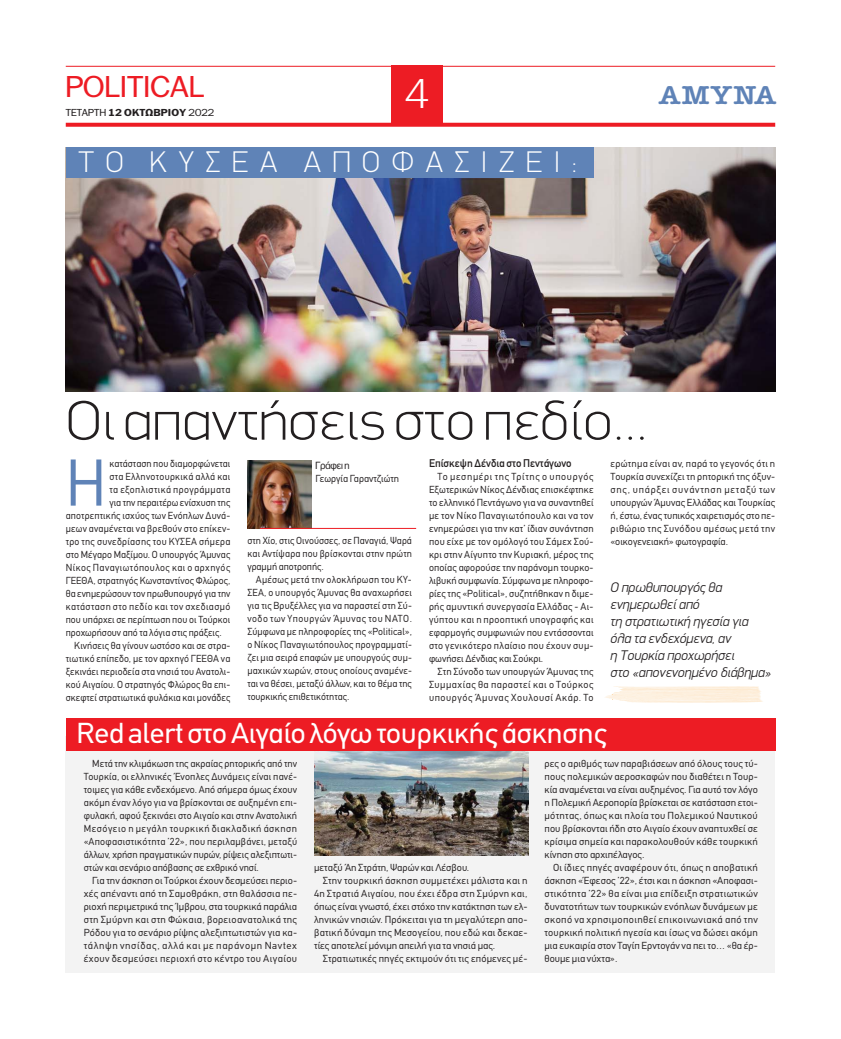
<style>
.page{position:relative;width:841px;height:1039px;background:#fff}
.page>*{position:absolute;margin:0;border:0;box-sizing:border-box;transform-origin:0 0}
.t1{font:64.8px "CF Din";color:#5f83b7}
.t2{font:100 56px "PF Din Display";color:#231f20;scale:1.1 1}
.t3{font:300 40px "PF Franklin Gothic";color:#fff}
.t4{font:100 30px "PF Din Display";letter-spacing:.35em;color:#fff;scale:1.05 1}
.t5{font:29px "PF Din Text";letter-spacing:-.005em;color:#fff;scale:1.04 1}
.t6{font:29px "PF Franklin Gothic";color:#ed1c24;scale:1.1 1}
.t7{font:26px "American Type ITC Hel Dm Bd";letter-spacing:.05em;color:#5f83b7;scale:1.06 1}
.t8{font:italic 300 14px/17px "PF Din Display";color:#231f20}
.t9{font:11px "CF Din";color:#231f20}
.t10{font:10px/13px "CF Din";letter-spacing:.01em;color:#231f20;text-align:justify}
.t11{font:10px "CF Din";letter-spacing:.035em;color:#231f20}
.t12{font:10px "CF Din";letter-spacing:.045em;color:#231f20}
.t13{font:10px "CF Din";letter-spacing:.04em;color:#231f20}
.t14{font:10px "PF Franklin Gothic";color:#231f20}
.t15{font:9.7px "PF Franklin Gothic";letter-spacing:.01em;color:#231f20;scale:1.1 1}
.s1{font-weight:700}
</style>
<div class="page">
<div style="left:66px;top:736px;width:708px;height:237px;background:#f3f3f3"></div>
<hr style="left:66px;top:66px;width:708px;height:1px;background:#ed1c24">
<svg style="left:66px;top:123px;width:708px;height:4px;fill:#ed1c24"></svg>
<div style="left:391px;top:66px;width:51px;height:60px;background:#ed1c24"></div>
<svg style="left:605px;top:686px;width:157px;height:17px"></svg>
<img style="left:66px;top:147px;width:708px;height:245px">
<div style="left:66px;top:147px;width:527px;height:30px;background:#5f83b7"></div>
<img style="left:314px;top:751px;width:213px;height:104px">
<div style="left:66px;top:718px;width:708px;height:33px;background:#ed1c24"></div>
<img style="left:247px;top:460px;width:64px;height:68px">
<hr style="left:260px;top:528px;width:156px;height:1px;background:#ed1c24">
<h3 class="t6" style="left:66px;top:70px;width:127px">ΡOLITICAL</h3>
<h3 class="t3" style="left:405px;top:71px;width:25px">4</h3>
<h3 class="t7" style="left:658px;top:80px;width:112px">ΑΜΥΝΑ</h3>
<p class="t15" style="left:66px;top:107px;width:136px">TETAΡΤΗ <span class="s1">12 OKTΩΒΡΙΟΥ</span> 2022</p>
<h3 class="t4" style="left:78px;top:144px;width:477px">ΤΟ ΚΥΣΕΑ ΑΠΟΦΑΣΙΖΕΙ:</h3>
<h2 class="t2" style="left:66px;top:387px;width:530px">Οι απαντήσεις στο πεδίο...</h2>
<h1 class="t1" style="left:66px;top:458px;width:42px">Η</h1>
<p class="t10" style="left:109px;top:457px;width:122px">κατάσταση που διαμορφώνεται</p>
<p class="t11" style="left:109px;top:472px;width:122px">στα Ελληνοτουρκικά αλλά και</p>
<p class="t12" style="left:109px;top:485px;width:122px">τα εξοπλιστικά προγράμματα</p>
<p class="t10" style="left:109px;top:496px;width:122px">για την περαιτέρω ενίσχυση της</p>
<p class="t10" style="left:66px;top:509px;width:166px">αποτρεπτικής ισχύος των Ενόπλων Δυνά-</p>
<p class="t10" style="left:66px;top:522px;width:166px">μεων αναμένεται να βρεθούν στο επίκεν-</p>
<p class="t11" style="left:66px;top:537px;width:166px">τρο της συνεδρίασης του ΚΥΣΕΑ σήμερα</p>
<p class="t10" style="left:66px;top:548px;width:166px">στο Μέγαρο Μαξίμου. Ο υπουργός Άμυνας</p>
<p class="t12" style="left:66px;top:563px;width:166px">Νίκος Παναγιωτόπουλος και ο αρχηγός</p>
<p class="t10" style="left:66px;top:574px;width:166px">ΓΕΕΘΑ, στρατηγός Κωνσταντίνος Φλώρος,</p>
<p class="t10" style="left:66px;top:587px;width:166px">θα ενημερώσουν τον πρωθυπουργό για την</p>
<p class="t13" style="left:66px;top:602px;width:166px">κατάσταση στο πεδίο και τον σχεδιασμό</p>
<p class="t10" style="left:66px;top:613px;width:166px">που υπάρχει σε περίπτωση που οι Τούρκοι</p>
<p class="t10" style="left:66px;top:626px;width:157px">προχωρήσουν από τα λόγια στις πράξεις.</p>
<p class="t10" style="left:74px;top:639px;width:157px">Κινήσεις θα γίνουν ωστόσο και σε στρα-</p>
<p class="t10" style="left:66px;top:652px;width:166px">τιωτικό επίπεδο, με τον αρχηγό ΓΕΕΘΑ να</p>
<p class="t10" style="left:66px;top:665px;width:166px">ξεκινάει περιοδεία στα νησιά του Ανατολι-</p>
<p class="t10" style="left:66px;top:678px;width:166px">κού Αιγαίου. Ο στρατηγός Φλώρος θα επι-</p>
<p class="t10" style="left:66px;top:691px;width:166px">σκεφτεί στρατιωτικά φυλάκια και μονάδες</p>
<p class="t14" style="left:315px;top:459px;width:36px">Γράφει η</p>
<p class="t10" style="left:315px;top:473px;width:85px">Γεωργία Γαραντζιώτη</p>
<p class="t10" style="left:247px;top:535px;width:166px">στη Χίο, στις Οινούσσες, σε Παναγιά, Ψαρά και Αντίψαρα που βρίσκονται στην πρώτη γραμμή αποτροπής.</p>
<p class="t10" style="left:247px;top:574px;width:166px;text-indent:9px">Αμέσως μετά την ολοκλήρωση του ΚΥ-ΣΕΑ, ο υπουργός Άμυνας θα αναχωρήσει για τις Βρυξέλλες για να παραστεί στη Σύ&shy;νοδο των Υπουργών Άμυνας του ΝΑΤΟ.<br>Σύμφωνα με πληροφορίες της «Political», ο Νίκος Παναγιωτόπουλος προγραμματί&shy;ζει μια σειρά επαφών με υπουργούς συμ&shy;μαχικών χωρών, στους οποίους αναμένε&shy;ται να θέσει, μεταξύ άλλων, και το θέμα της τουρκικής επιθετικότητας.</p>
<p class="t9" style="left:429px;top:457px;width:144px">Επίσκεψη Δένδια στο Πεντάγωνο</p>
<p class="t10" style="left:429px;top:471px;width:166px;text-indent:9px">Το μεσημέρι της Τρίτης ο υπουργός Εξωτερικών Νίκος Δένδιας επισκέφτηκε το ελληνικό Πεντάγωνο για να συναντηθεί με τον Νίκο Παναγιωτόπουλο και να τον ενημερώσει για την κατ’ ίδιαν συνάντηση που είχε με τον ομόλογό του Σάμεχ Σού&shy;κρι στην Αίγυπτο την Κυριακή, μέρος της οποίας αφορούσε την παράνομη τουρκο&shy;λιβυκή συμφωνία. Σύμφωνα με πληροφο&shy;ρίες της «Political», συζητήθηκαν η διμε&shy;ρής αμυντική συνεργασία Ελλάδας - Αι&shy;γύπτου και η προοπτική υπογραφής και εφαρμογής συμφωνιών που εντάσσονται στο γενικότερο πλαίσιο που έχουν συμ&shy;φωνήσει Δένδιας και Σούκρι.</p>
<p class="t10" style="left:429px;top:666px;width:166px;text-indent:9px">Στη Σύνοδο των υπουργών Άμυνας της Συμμαχίας θα παραστεί και ο Τούρκος υπουργός Άμυνας Χουλουσί Ακάρ. Το</p>
<p class="t10" style="left:610px;top:457px;width:166px">ερώτημα είναι αν, παρά το γεγονός ότι η Τουρκία συνεχίζει τη ρητορική της όξυν&shy;σης, υπάρξει συνάντηση μεταξύ των υπουργών Άμυνας Ελλάδας και Τουρκίας ή, έστω, ένας τυπικός χαιρετισμός στο πε&shy;ριθώριο της Συνόδου αμέσως μετά την «οικογενειακή» φωτογραφία.</p>
<h3 class="t8" style="left:610px;top:579px;width:162px">Ο πρωθυπουργός θα ενημερωθεί από<br>τη στρατιωτική ηγεσία για όλα τα ενδεχόμενα, αν<br>η Τουρκία προχωρήσει<br>στο «απονενοημένο διάβημα»</h3>
<h3 class="t5" style="left:76px;top:722px;width:510px">Red alert στο Αιγαίο λόγω τουρκικής άσκησης</h3>
<p class="t10" style="left:84px;top:758px;width:215px;text-indent:9px">Μετά την κλιμάκωση της ακραίας ρητορικής από την Τουρκία, οι ελληνικές Ένοπλες Δυνάμεις είναι πανέ&shy;τοιμες για κάθε ενδεχόμενο. Από σήμερα όμως έχουν ακόμη έναν λόγο για να βρίσκονται σε αυξημένη επι&shy;φυλακή, αφού ξεκινάει στο Αιγαίο και στην Ανατολική Μεσόγειο η μεγάλη τουρκική διακλαδική άσκηση «Αποφασιστικότητα ’22», που περιλαμβάνει, μεταξύ άλλων, χρήση πραγματικών πυρών, ρίψεις αλεξιπτωτι&shy;στών και σενάριο απόβασης σε εχθρικό νησί.</p>
<p class="t10" style="left:84px;top:875px;width:215px;text-indent:9px">Για την άσκηση οι Τούρκοι έχουν δεσμεύσει περιο&shy;χές απέναντι από τη Σαμοθράκη, στη θαλάσσια πε&shy;ριοχή περιμετρικά της Ίμβρου, στα τουρκικά παράλια στη Σμύρνη και στη Φώκαια, βορειοανατολικά της Ρόδου για το σενάριο ρίψης αλεξιπτωτιστών για κα&shy;τάληψη νησίδας, αλλά και με παράνομη Navtex έχουν δεσμεύσει περιοχή στο κέντρο του Αιγαίου</p>
<p class="t10" style="left:314px;top:862px;width:156px">μεταξύ Άη Στράτη, Ψαρών και Λέσβου.</p>
<p class="t10" style="left:322px;top:875px;width:206px">Στην τουρκική άσκηση συμμετέχει μάλιστα και η</p>
<p class="t10" style="left:314px;top:888px;width:215px">4η Στρατιά Αιγαίου, που έχει έδρα στη Σμύρνη και,</p>
<p class="t10" style="left:314px;top:901px;width:215px">όπως είναι γνωστό, έχει στόχο την κατάκτηση των ελ-</p>
<p class="t10" style="left:314px;top:914px;width:215px">ληνικών νησιών. Πρόκειται για τη μεγαλύτερη απο-</p>
<p class="t10" style="left:314px;top:927px;width:215px">βατική δύναμη της Μεσογείου, που εδώ και δεκαε-</p>
<p class="t10" style="left:314px;top:940px;width:183px">τίες αποτελεί μόνιμη απειλή για τα νησιά μας.</p>
<p class="t10" style="left:322px;top:953px;width:206px">Στρατιωτικές πηγές εκτιμούν ότι τις επόμενες μέ-</p>
<p class="t10" style="left:544px;top:758px;width:215px">ρες ο αριθμός των παραβιάσεων από όλους τους τύ&shy;πους πολεμικών αεροσκαφών που διαθέτει η Τουρ&shy;κία αναμένεται να είναι αυξημένος. Για αυτό τον λόγο η Πολεμική Αεροπορία βρίσκεται σε κατάσταση ετοι&shy;μότητας, όπως και πλοία του Πολεμικού Ναυτικού που βρίσκονται ήδη στο Αιγαίο έχουν αναπτυχθεί σε κρίσιμα σημεία και παρακολουθούν κάθε τουρκική κίνηση στο αρχιπέλαγος.</p>
<p class="t10" style="left:544px;top:862px;width:215px;text-indent:9px">Οι ίδιες πηγές αναφέρουν ότι, όπως η αποβατική άσκηση «Έφεσος ’22», έτσι και η άσκηση «Αποφασι&shy;στικότητα ’22» θα είναι μια επίδειξη στρατιωτικών δυνατοτήτων των τουρκικών ενόπλων δυνάμεων με σκοπό να χρησιμοποιηθεί επικοινωνιακά από την τουρκική πολιτική ηγεσία και ίσως να δώσει ακόμη μια ευκαιρία στον Ταγίπ Ερντογάν να πει το… «θα έρ&shy;θουμε μια νύχτα».</p>
</div>
